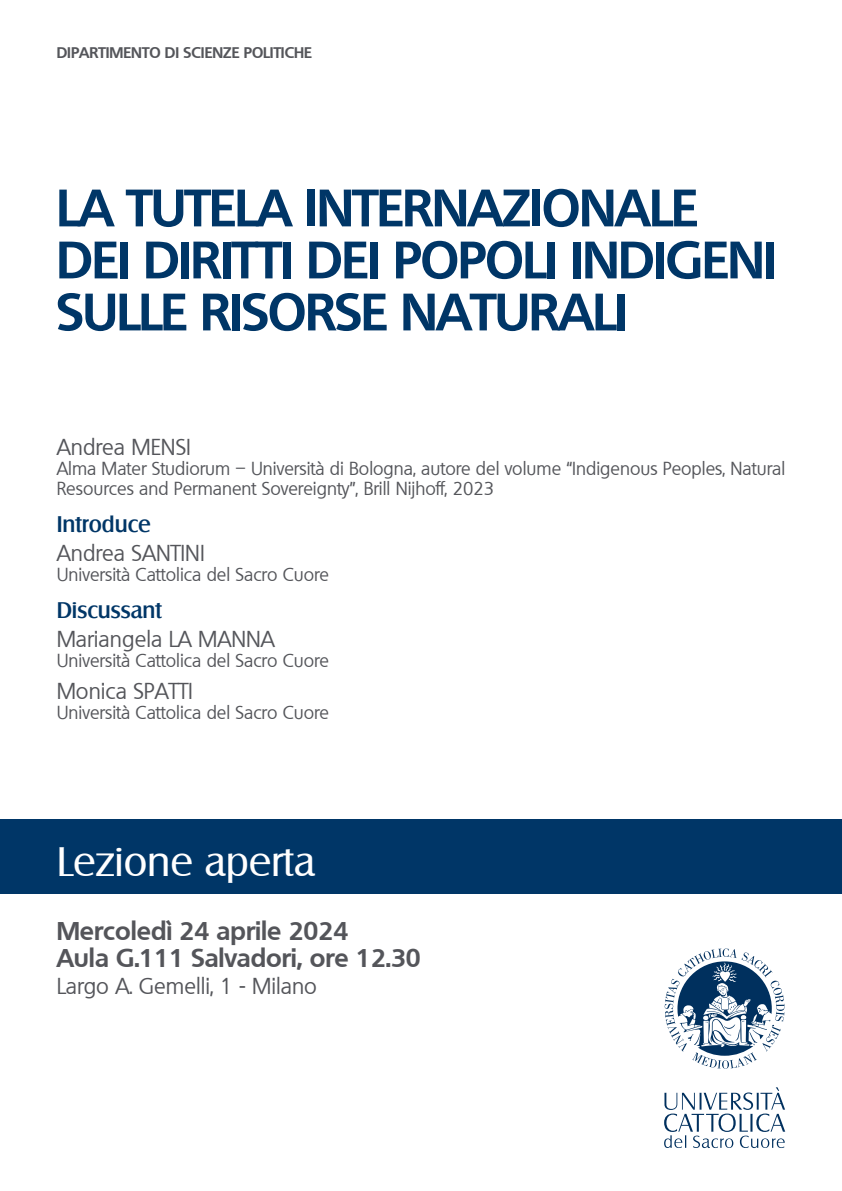
<style>
.page{position:relative;width:842px;height:1191px;background:#fff}
.page>*{position:absolute;margin:0;border:0;box-sizing:border-box;transform-origin:0 0}
.Sottotitolo{font:700 51px/52px "Quebec";letter-spacing:-.015em;color:#003667}
.Evento{font:40px "Salzburg";color:#fff}
.Data{font:700 25px "Quebec";color:#54555a}
.Titolo_3{font:22px "Quebec";color:#54555a}
.Luogo{font:22px "Quebec";color:#54555a}
.Titolo_3-2{font:500 22px "Salzburg";color:#003667}
.Titolo_3-3{font:18px/20px "Quebec";color:#54555a}
.Fac-Dip{font:700 15px "Quebec";color:#54555a}
</style>
<div class="page">
<div style="left:0;top:819px;width:842px;height:75px;background:#003667"></div>
<svg style="left:665px;top:948px;width:119px;height:120px"></svg>
<svg style="left:664px;top:1087px;width:121px;height:61px"></svg>
<p class="Fac-Dip" style="left:57px;top:43px;width:257px">DIPARTIMENTO DI SCIENZE POLITICHE</p>
<p class="Sottotitolo" style="left:57px;top:181px;width:721px">LA TUTELA INTERNAZIONALE<br>DEI DIRITTI DEI POPOLI INDIGENI<br>SULLE RISORSE NATURALI</p>
<p class="Titolo_3" style="left:57px;top:432px;width:136px">Andrea MENSI</p>
<p class="Titolo_3-3" style="left:57px;top:458px;width:730px">Alma Mater Studiorum – Università di Bologna, autore del volume “Indigenous Peoples, Natural<br>Resources and Permanent Sovereignty”, Brill Nijhoff, 2023</p>
<p class="Titolo_3-2" style="left:57px;top:511px;width:96px">Introduce</p>
<p class="Titolo_3" style="left:57px;top:539px;width:150px">Andrea SANTINI</p>
<p class="Titolo_3-3" style="left:57px;top:564px;width:274px">Università Cattolica del Sacro Cuore</p>
<p class="Titolo_3-2" style="left:57px;top:597px;width:107px">Discussant</p>
<p class="Titolo_3" style="left:57px;top:625px;width:220px">Mariangela LA MANNA</p>
<p class="Titolo_3-3" style="left:57px;top:650px;width:274px">Università Cattolica del Sacro Cuore</p>
<p class="Titolo_3" style="left:57px;top:676px;width:138px">Monica SPATTI</p>
<p class="Titolo_3-3" style="left:57px;top:702px;width:274px">Università Cattolica del Sacro Cuore</p>
<p class="Evento" style="left:57px;top:837px;width:260px">Lezione aperta</p>
<p class="Data" style="left:57px;top:914px;width:293px">Mercoledì 24 aprile 2024</p>
<p class="Data" style="left:57px;top:941px;width:366px">Aula G.111 Salvadori, ore 12.30</p>
<p class="Luogo" style="left:57px;top:972px;width:262px">Largo A. Gemelli, 1 - Milano</p>
</div>
